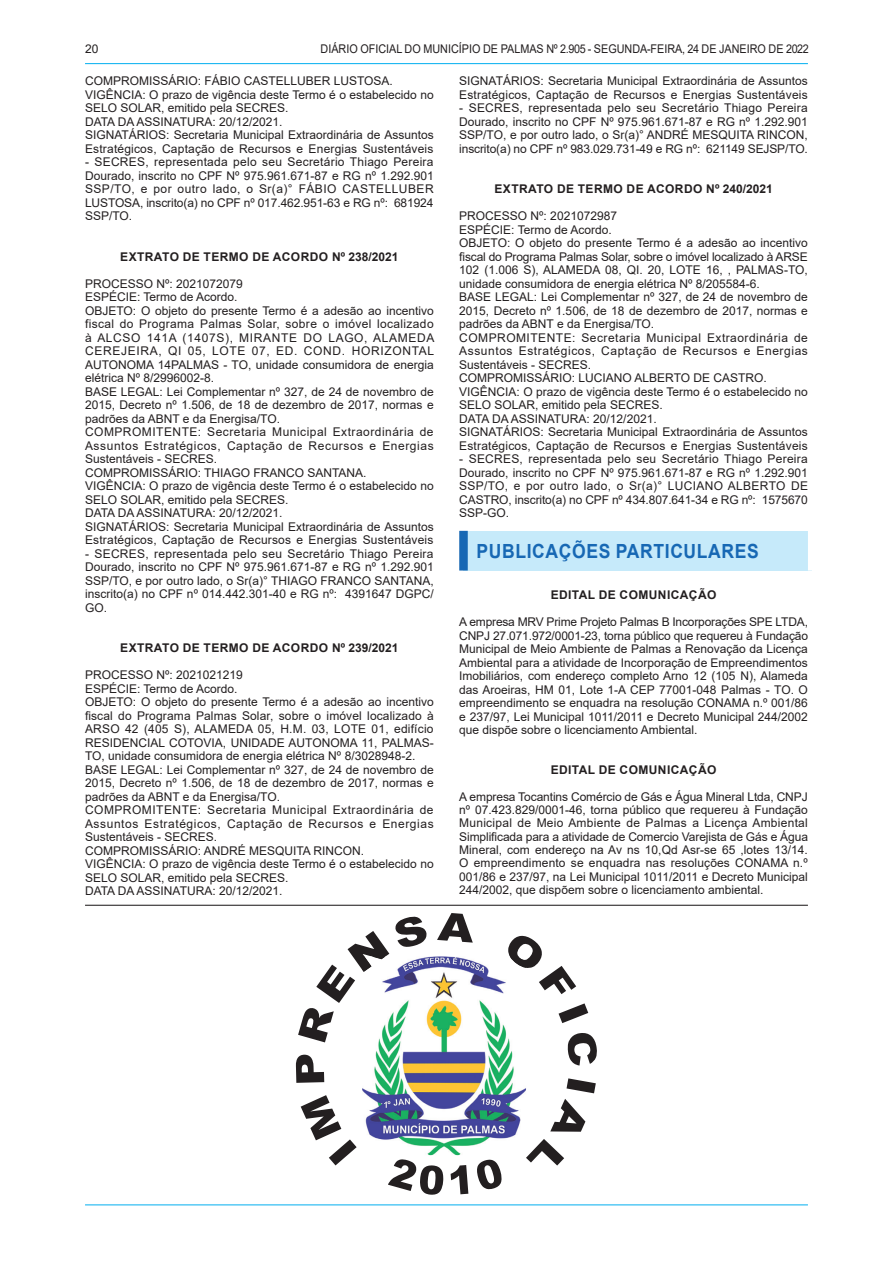
<style>
.page{position:relative;width:893px;height:1263px;background:#fff}
.page>*{position:absolute;margin:0;border:0;box-sizing:border-box;transform-origin:0 0}
.t1{font:700 19.5px "Arial";letter-spacing:.035em;color:#1768b4;scale:.9 1}
.t2{font:12px/13.5px "Arial";color:#231f20;text-align:justify}
.t3{font:700 12px "Arial";letter-spacing:.035em;color:#231f20}
.t4{font:12px "Arial";color:#231f20;scale:.9 1}
</style>
<div class="page">
<hr style="left:85px;top:63px;width:723px;height:1px;background:#00aeef">
<hr style="left:85px;top:1204px;width:723px;height:1px;background:#00aeef">
<div style="left:463px;top:531px;width:349px;height:39px;background:#c6eafa"></div>
<div style="left:459px;top:531px;width:9px;height:39px;background:#1768b4"></div>
<div style="left:808px;top:531px;width:8px;height:39px;background:#fff"></div>
<hr style="left:85px;top:905px;width:723px;height:1px;background:#231f20">
<svg style="left:296px;top:913px;width:301px;height:252px"></svg>
<svg style="left:388px;top:1159px;width:114px;height:36px"></svg>
<img style="left:362px;top:972px;width:164px;height:183px">
<img style="left:362px;top:956px;width:164px;height:16px">
<p class="t2" style="left:85px;top:42px;width:15px">20</p>
<p class="t4" style="left:321px;top:40px;width:544px">DIÁRIO OFICIAL DO MUNICÍPIO DE PALMAS Nº 2.905 - SEGUNDA-FEIRA, 24 DE JANEIRO DE 2022</p>
<p class="t2" style="left:85px;top:74px;width:350px;text-align:left">COMPROMISSÁRIO: FÁBIO CASTELLUBER LUSTOSA.<br>VIGÊNCIA: O prazo de vigência deste Termo é o estabelecido no SELO SOLAR, emitido pela SECRES.<br>DATA DA ASSINATURA: 20/12/2021.<br>SIGNATÁRIOS: Secretaria Municipal Extraordinária de Assuntos Estratégicos, Captação de Recursos e Energias Sustentáveis</p>
<p class="t2" style="left:85px;top:155px;width:350px">- SECRES, representada pelo seu Secretário Thiago Pereira Dourado, inscrito no CPF Nº 975.961.671-87 e RG nº 1.292.901<br>SSP/TO, e por outro lado, o Sr(a)° FÁBIO CASTELLUBER LUSTOSA, inscrito(a) no CPF nº 017.462.951-63 e RG nº: 681924<br>SSP/TO.</p>
<p class="t3" style="left:120px;top:248px;width:280px">EXTRATO DE TERMO DE ACORDO Nº 238/2021</p>
<p class="t2" style="left:85px;top:277px;width:351px;text-align:left">PROCESSO Nº: 2021072079<br>ESPÉCIE: Termo de Acordo.<br>OBJETO: O objeto do presente Termo é a adesão ao incentivo fiscal do Programa Palmas Solar, sobre o imóvel localizado à ALCSO 141A (1407S), MIRANTE DO LAGO, ALAMEDA CEREJEIRA, QI 05, LOTE 07, ED. COND. HORIZONTAL AUTONOMA 14PALMAS - TO, unidade consumidora de energia elétrica Nº 8/2996002-8.<br>BASE LEGAL: Lei Complementar nº 327, de 24 de novembro de 2015, Decreto nº 1.506, de 18 de dezembro de 2017, normas e padrões da ABNT e da Energisa/TO.<br>COMPROMITENTE: Secretaria Municipal Extraordinária de Assuntos Estratégicos, Captação de Recursos e Energias Sustentáveis - SECRES.<br>COMPROMISSÁRIO: THIAGO FRANCO SANTANA.<br>VIGÊNCIA: O prazo de vigência deste Termo é o estabelecido no SELO SOLAR, emitido pela SECRES.<br>DATA DA ASSINATURA: 20/12/2021.<br>SIGNATÁRIOS: Secretaria Municipal Extraordinária de Assuntos Estratégicos, Captação de Recursos e Energias Sustentáveis</p>
<p class="t2" style="left:85px;top:547px;width:350px">- SECRES, representada pelo seu Secretário Thiago Pereira Dourado, inscrito no CPF Nº 975.961.671-87 e RG nº 1.292.901<br>SSP/TO, e por outro lado, o Sr(a)° THIAGO FRANCO SANTANA, inscrito(a) no CPF nº 014.442.301-40 e RG nº: 4391647 DGPC/ GO.</p>
<p class="t3" style="left:120px;top:640px;width:280px">EXTRATO DE TERMO DE ACORDO Nº 239/2021</p>
<p class="t2" style="left:85px;top:668px;width:350px;text-align:left">PROCESSO Nº: 2021021219<br>ESPÉCIE: Termo de Acordo.<br>OBJETO: O objeto do presente Termo é a adesão ao incentivo fiscal do Programa Palmas Solar, sobre o imóvel localizado à ARSO 42 (405 S), ALAMEDA 05, H.M. 03, LOTE 01, edifício RESIDENCIAL COTOVIA, UNIDADE AUTONOMA 11, PALMAS-TO, unidade consumidora de energia elétrica Nº 8/3028948-2.<br>BASE LEGAL: Lei Complementar nº 327, de 24 de novembro de 2015, Decreto nº 1.506, de 18 de dezembro de 2017, normas e padrões da ABNT e da Energisa/TO.<br>COMPROMITENTE: Secretaria Municipal Extraordinária de Assuntos Estratégicos, Captação de Recursos e Energias Sustentáveis - SECRES.<br>COMPROMISSÁRIO: ANDRÉ MESQUITA RINCON.<br>VIGÊNCIA: O prazo de vigência deste Termo é o estabelecido no SELO SOLAR, emitido pela SECRES.<br>DATA DA ASSINATURA: 20/12/2021.</p>
<p class="t2" style="left:459px;top:74px;width:350px">SIGNATÁRIOS: Secretaria Municipal Extraordinária de Assuntos<br>Estratégicos, Captação de Recursos e Energias Sustentáveis</p>
<p class="t2" style="left:459px;top:101px;width:350px">- SECRES, representada pelo seu Secretário Thiago Pereira Dourado, inscrito no CPF Nº 975.961.671-87 e RG nº 1.292.901<br>SSP/TO, e por outro lado, o Sr(a)° ANDRÉ MESQUITA RINCON, inscrito(a) no CPF nº 983.029.731-49 e RG nº: 621149 SEJSP/TO.</p>
<p class="t3" style="left:494px;top:181px;width:280px">EXTRATO DE TERMO DE ACORDO Nº 240/2021</p>
<p class="t2" style="left:459px;top:209px;width:350px;text-align:left">PROCESSO Nº: 2021072987<br>ESPÉCIE: Termo de Acordo.<br>OBJETO: O objeto do presente Termo é a adesão ao incentivo fiscal do Programa Palmas Solar, sobre o imóvel localizado à ARSE 102 (1.006 S), ALAMEDA 08, QI. 20, LOTE 16, , PALMAS-TO, unidade consumidora de energia elétrica Nº 8/205584-6.<br>BASE LEGAL: Lei Complementar nº 327, de 24 de novembro de 2015, Decreto nº 1.506, de 18 de dezembro de 2017, normas e padrões da ABNT e da Energisa/TO.<br>COMPROMITENTE: Secretaria Municipal Extraordinária de Assuntos Estratégicos, Captação de Recursos e Energias Sustentáveis - SECRES.<br>COMPROMISSÁRIO: LUCIANO ALBERTO DE CASTRO.<br>VIGÊNCIA: O prazo de vigência deste Termo é o estabelecido no SELO SOLAR, emitido pela SECRES.<br>DATA DA ASSINATURA: 20/12/2021.<br>SIGNATÁRIOS: Secretaria Municipal Extraordinária de Assuntos Estratégicos, Captação de Recursos e Energias Sustentáveis</p>
<p class="t2" style="left:459px;top:452px;width:350px">- SECRES, representada pelo seu Secretário Thiago Pereira Dourado, inscrito no CPF Nº 975.961.671-87 e RG nº 1.292.901<br>SSP/TO, e por outro lado, o Sr(a)° LUCIANO ALBERTO DE CASTRO, inscrito(a) no CPF nº 434.807.641-34 e RG nº: 1575670<br>SSP-GO.</p>
<h1 class="t1" style="left:477px;top:537px;width:315px">PUBLICAÇÕES PARTICULARES</h1>
<p class="t3" style="left:551px;top:586px;width:167px">EDITAL DE COMUNICAÇÃO</p>
<p class="t2" style="left:459px;top:615px;width:350px">A empresa MRV Prime Projeto Palmas B Incorporações SPE LTDA, CNPJ 27.071.972/0001-23, torna público que requereu à Fundação Municipal de Meio Ambiente de Palmas a Renovação da Licença Ambiental para a atividade de Incorporação de Empreendimentos Imobiliários, com endereço completo Arno 12 (105 N), Alameda das Aroeiras, HM 01, Lote 1-A CEP 77001-048 Palmas - TO. O empreendimento se enquadra na resolução CONAMA n.º 001/86 e 237/97, Lei Municipal 1011/2011 e Decreto Municipal 244/2002 que dispõe sobre o licenciamento Ambiental.</p>
<p class="t3" style="left:551px;top:761px;width:167px">EDITAL DE COMUNICAÇÃO</p>
<p class="t2" style="left:459px;top:790px;width:350px">A empresa Tocantins Comércio de Gás e Água Mineral Ltda, CNPJ nº 07.423.829/0001-46, torna público que requereu à Fundação Municipal de Meio Ambiente de Palmas a Licença Ambiental Simplificada para a atividade de Comercio Varejista de Gás e Água Mineral, com endereço na Av ns 10,Qd Asr-se 65 ,lotes 13/14.<br>O empreendimento se enquadra nas resoluções CONAMA n.º 001/86 e 237/97, na Lei Municipal 1011/2011 e Decreto Municipal 244/2002, que dispõem sobre o licenciamento ambiental.</p>
</div>
